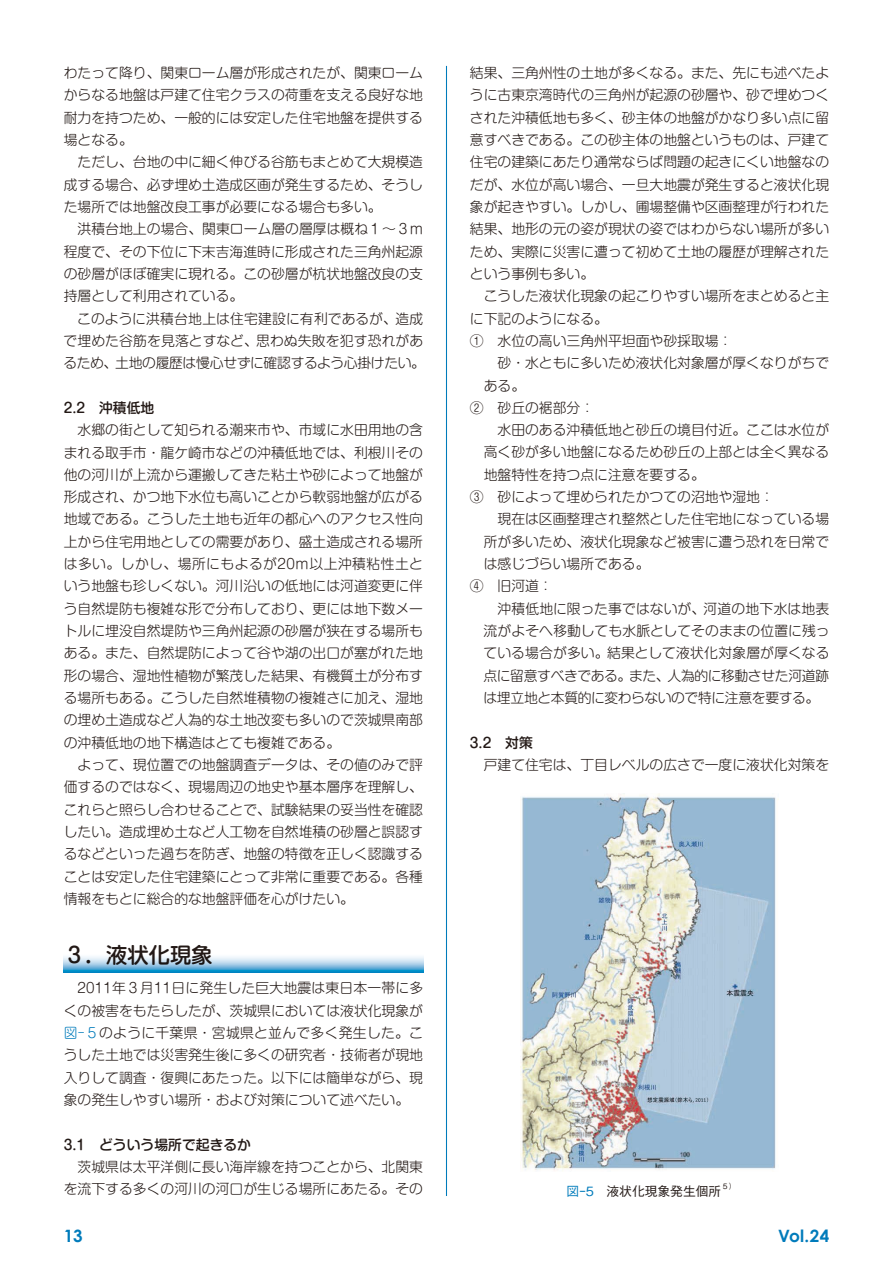
<style>
.page{position:relative;width:893px;height:1263px;background:#fff}
.page>*{position:absolute;margin:0;border:0;box-sizing:border-box;transform-origin:0 0}
.t1{font:500 21.3px "Shin M Go Pro";color:#231916}
.t2{font:700 16.95px "Century Gothic";letter-spacing:.005em;color:#007bbb}
.t3{font:300 13.8px/22.4px "Shin M Go Pro";color:#231916;text-align:justify}
.t4{font:300 13.8px "Shin M Go Pro";letter-spacing:-.03em;color:#231916}
.t5{font:500 13.8px "Shin M Go Pro";color:#231916}
.t6{font:500 12.75px "Gothic BBB Pr 6";color:#231916}
.t7{font:500 7.5px "Gothic BBB Pr 6";color:#231916}
.s1{color:#007bbb}
</style>
<div class="page">
<hr style="left:446px;top:66px;width:1px;height:1130px;background:#007bbb">
<svg style="left:64px;top:956px;width:359px;height:17px;background:#8fc6e4"></svg>
<img style="left:520px;top:794px;width:259px;height:377px">
<p class="t3" style="left:64px;top:60px;width:361px">わたって降り、関東ローム層が形成されたが、関東ロームからなる地盤は戸建て住宅クラスの荷重を支える良好な地耐力を持つため、一般的には安定した住宅地盤を提供する場となる。</p>
<p class="t3" style="left:64px;top:149px;width:361px;text-indent:14px">ただし、台地の中に細く伸びる谷筋もまとめて大規模造成する場合、必ず埋め土造成区画が発生するため、そうした場所では地盤改良工事が必要になる場合も多い。</p>
<p class="t3" style="left:64px;top:216px;width:361px;text-indent:14px">洪積台地上の場合、関東ローム層の層厚は概ね１～３m程度で、その下位に下末吉海進時に形成された三角州起源の砂層がほぼ確実に現れる。この砂層が杭状地盤改良の支持層として利用されている。</p>
<p class="t3" style="left:64px;top:306px;width:363px;text-align:left;text-indent:14px">このように洪積台地上は住宅建設に有利であるが、造成で埋めた谷筋を見落とすなど、思わぬ失敗を犯す恐れがあるため、土地の履歴は慢心せずに確認するよう心掛けたい。</p>
<p class="t5" style="left:64px;top:396px;width:92px">2.2　沖積低地</p>
<p class="t3" style="left:64px;top:417px;width:361px;text-indent:14px">水郷の街として知られる潮来市や、市域に水田用地の含まれる取手市・龍ケ崎市などの沖積低地では、利根川その他の河川が上流から運搬してきた粘土や砂によって地盤が形成され、かつ地下水位も高いことから軟弱地盤が広がる地域である。こうした土地も近年の都心へのアクセス性向上から住宅用地としての需要があり、盛土造成される場所は多い。しかし、場所にもよるが20ｍ以上沖積粘性土という地盤も珍しくない。河川沿いの低地には河道変更に伴う自然堤防も複雑な形で分布しており、更には地下数メートルに埋没自然堤防や三角州起源の砂層が狭在する場所もある。また、自然堤防によって谷や湖の出口が塞がれた地形の場合、湿地性植物が繁茂した結果、有機質土が分布する場所もある。こうした自然堆積物の複雑さに加え、湿地の埋め土造成など人為的な土地改変も多いので茨城県南部の沖積低地の地下構造はとても複雑である。</p>
<p class="t3" style="left:64px;top:752px;width:361px;text-indent:14px">よって、現位置での地盤調査データは、その値のみで評価するのではなく、現場周辺の地史や基本層序を理解し、これらと照らし合わせることで、試験結果の妥当性を確認したい。造成埋め土など人工物を自然堆積の砂層と誤認するなどといった過ちを防ぎ、地盤の特徴を正しく認識することは安定した住宅建築にとって非常に重要である。各種情報をもとに総合的な地盤評価を心がけたい。</p>
<h1 class="t1" style="left:64px;top:937px;width:150px">３．液状化現象</h1>
<p class="t3" style="left:64px;top:975px;width:361px;text-indent:14px">2011年３月11日に発生した巨大地震は東日本一帯に多くの被害をもたらしたが、茨城県においては液状化現象が<span class="s1">図–５</span>のように千葉県・宮城県と並んで多く発生した。こうした土地では災害発生後に多くの研究者・技術者が現地入りして調査・復興にあたった。以下には簡単ながら、現象の発生しやすい場所・および対策について述べたい。</p>
<p class="t5" style="left:64px;top:1133px;width:189px">3.1　どういう場所で起きるか</p>
<p class="t3" style="left:64px;top:1154px;width:361px;text-align:right">茨城県は太平洋側に長い海岸線を持つことから、北関東を流下する多くの河川の河口が生じる場所にあたる。その</p>
<p class="t3" style="left:470px;top:60px;width:361px">結果、三角州性の土地が多くなる。また、先にも述べたように古東京湾時代の三角州が起源の砂層や、砂で埋めつくされた沖積低地も多く、砂主体の地盤がかなり多い点に留意すべきである。この砂主体の地盤というものは、戸建て住宅の建築にあたり通常ならば問題の起きにくい地盤なのだが、水位が高い場合、一旦大地震が発生すると液状化現象が起きやすい。しかし、圃場整備や区画整理が行われた結果、地形の元の姿が現状の姿ではわからない場所が多いため、実際に災害に遭って初めて土地の履歴が理解されたという事例も多い。</p>
<p class="t3" style="left:470px;top:283px;width:361px;text-align:left;text-indent:14px">こうした液状化現象の起こりやすい場所をまとめると主に下記のようになる。<br>①　水位の高い三角州平坦面や砂採取場：</p>
<p class="t3" style="left:497px;top:350px;width:333px">砂・水ともに多いため液状化対象層が厚くなりがちで</p>
<p class="t3" style="left:484px;top:372px;width:43px">ある。</p>
<p class="t3" style="left:470px;top:395px;width:126px">②　砂丘の裾部分：</p>
<p class="t3" style="left:497px;top:417px;width:333px">水田のある沖積低地と砂丘の境目付近。ここは水位が</p>
<p class="t3" style="left:484px;top:439px;width:347px">高く砂が多い地盤になるため砂丘の上部とは全く異なる</p>
<p class="t3" style="left:484px;top:462px;width:223px">地盤特性を持つ点に注意を要する。</p>
<p class="t3" style="left:470px;top:484px;width:306px">③　砂によって埋められたかつての沼地や湿地：</p>
<p class="t3" style="left:497px;top:506px;width:333px">現在は区画整理され整然とした住宅地になっている場</p>
<p class="t3" style="left:484px;top:529px;width:347px">所が多いため、液状化現象など被害に遭う恐れを日常で</p>
<p class="t3" style="left:484px;top:551px;width:167px">は感じづらい場所である。</p>
<p class="t3" style="left:470px;top:573px;width:84px">④　旧河道：</p>
<p class="t3" style="left:497px;top:596px;width:333px">沖積低地に限った事ではないが、河道の地下水は地表</p>
<p class="t3" style="left:484px;top:618px;width:348px">流がよそへ移動しても水脈としてそのままの位置に残っ</p>
<p class="t3" style="left:483px;top:640px;width:348px">ている場合が多い。結果として液状化対象層が厚くなる</p>
<p class="t4" style="left:484px;top:664px;width:347px">点に留意すべきである。また、人為的に移動させた河道跡</p>
<p class="t4" style="left:483px;top:687px;width:337px">は埋立地と本質的に変わらないので特に注意を要する。</p>
<p class="t5" style="left:470px;top:731px;width:64px">3.2　対策</p>
<p class="t3" style="left:484px;top:752px;width:347px">戸建て住宅は、丁目レベルの広さで一度に液状化対策を</p>
<p class="t6" style="left:567px;top:1180px;width:156px"><span class="s1">図–5</span>　液状化現象発生個所</p>
<p class="t7" style="left:721px;top:1180px;width:16px">５）</p>
<p class="t2" style="left:64px;top:1223px;width:21px">13</p>
<p class="t2" style="left:778px;top:1223px;width:53px">Vol.24</p>
</div>
